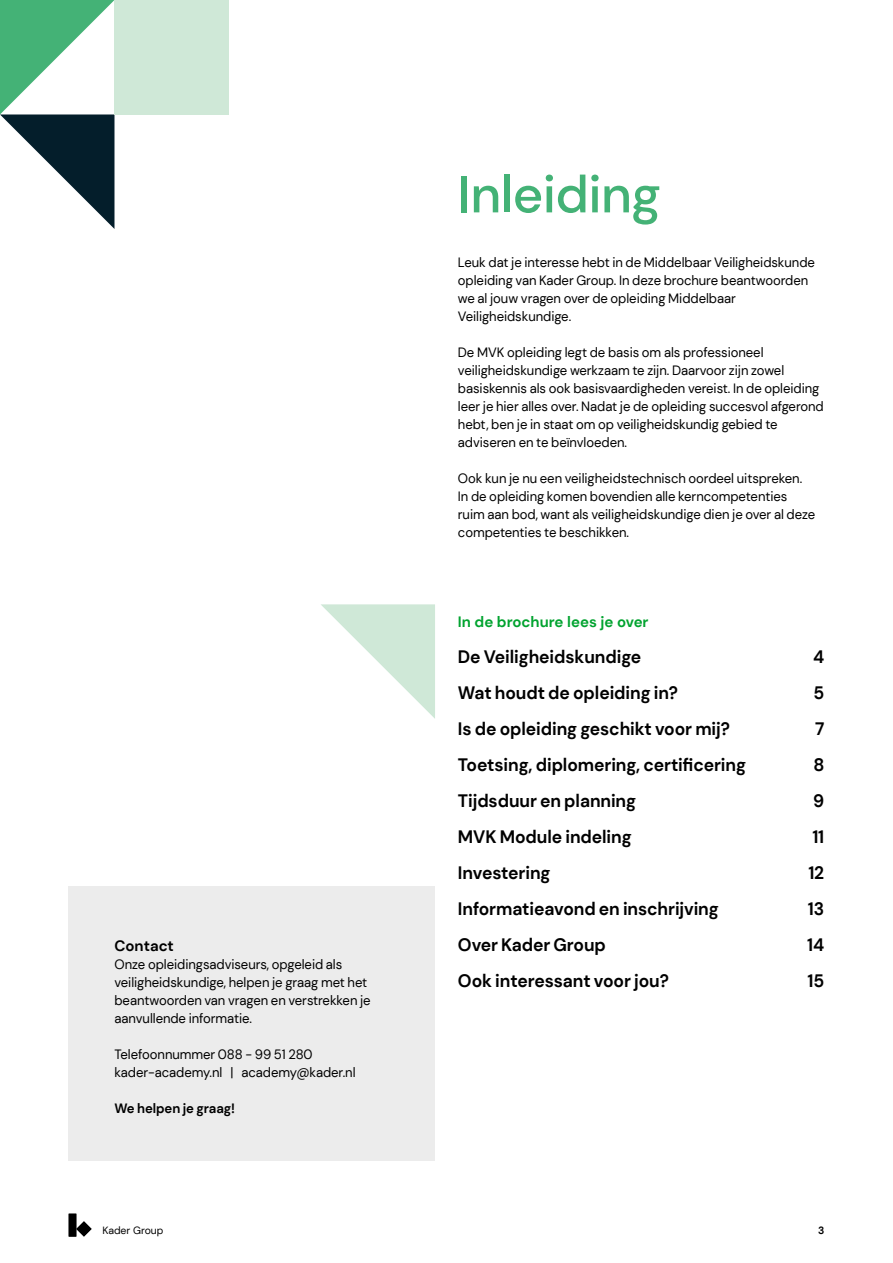
<style>
.page{position:relative;width:893px;height:1263px;background:#fff}
.page>*{position:absolute;margin:0;border:0;box-sizing:border-box;transform-origin:0 0}
.t1{font:500 52.5px "DM Sans";letter-spacing:-.01em;color:#44b276}
.t2{font:700 18px "DM Sans";letter-spacing:-.005em;color:#000}
.t3{font:700 15px "DM Sans";color:#00a32f}
.t4{font:700 15px "DM Sans";color:#000}
.t5{font:13.5px/18px "DM Sans";letter-spacing:-.005em;color:#000}
.t6{font:700 13.5px "DM Sans";letter-spacing:-.005em;color:#000}
.t7{font:10.5px "DM Sans";color:#000}
.t8{font:700 10.5px "DM Sans";color:#000}
</style>
<div class="page">
<svg style="left:1px;top:0;width:113px;height:229px"></svg>
<hr style="left:0;top:0;width:1px;height:1263px;background:#041e2b">
<div style="left:114px;top:0;width:115px;height:114px;background:#cfe8d7"></div>
<svg style="left:321px;top:604px;width:114px;height:115px"></svg>
<div style="left:69px;top:886px;width:366px;height:275px;background:#ececec"></div>
<svg style="left:69px;top:1214px;width:23px;height:22px"></svg>
<p class="t4" style="left:114px;top:936px;width:61px">Contact</p>
<p class="t5" style="left:114px;top:955px;width:258px">Onze opleidingsadviseurs, opgeleid als veiligheidskundige, helpen je graag met het beantwoorden van vragen en verstrekken je aanvullende informatie.</p>
<p class="t5" style="left:114px;top:1045px;width:243px">Telefoonnummer 088 - 99 51 280 kader-academy.nl | academy@kader.nl</p>
<p class="t6" style="left:114px;top:1099px;width:122px">We helpen je graag!</p>
<h1 class="t1" style="left:458px;top:161px;width:204px">Inleiding</h1>
<p class="t5" style="left:458px;top:253px;width:359px">Leuk dat je interesse hebt in de Middelbaar Veiligheidskunde opleiding van Kader Group. In deze brochure beantwoorden we al jouw vragen over de opleiding Middelbaar Veiligheidskundige.</p>
<p class="t5" style="left:458px;top:343px;width:367px">De MVK opleiding legt de basis om als professioneel veiligheidskundige werkzaam te zijn. Daarvoor zijn zowel basiskennis als ook basisvaardigheden vereist. In de opleiding leer je hier alles over. Nadat je de opleiding succesvol afgerond hebt, ben je in staat om op veiligheidskundig gebied te adviseren en te beïnvloeden.</p>
<p class="t5" style="left:458px;top:469px;width:359px">Ook kun je nu een veiligheidstechnisch oordeel uitspreken.<br>In de opleiding komen bovendien alle kerncompetenties ruim aan bod, want als veiligheidskundige dien je over al deze competenties te beschikken.</p>
<p class="t3" style="left:458px;top:612px;width:192px">In de brochure lees je over</p>
<h2 class="t2" style="left:458px;top:645px;width:185px">De Veiligheidskundige</h2>
<h2 class="t2" style="left:813px;top:645px;width:13px">4</h2>
<h2 class="t2" style="left:458px;top:681px;width:222px">Wat houdt de opleiding in?</h2>
<h2 class="t2" style="left:813px;top:681px;width:12px">5</h2>
<h2 class="t2" style="left:458px;top:717px;width:274px">Is de opleiding geschikt voor mij?</h2>
<h2 class="t2" style="left:815px;top:717px;width:11px">7</h2>
<h2 class="t2" style="left:458px;top:753px;width:290px">Toetsing, diplomering, certificering</h2>
<h2 class="t2" style="left:813px;top:753px;width:12px">8</h2>
<h2 class="t2" style="left:458px;top:789px;width:180px">Tijdsduur en planning</h2>
<h2 class="t2" style="left:813px;top:789px;width:13px">9</h2>
<h2 class="t2" style="left:458px;top:825px;width:175px">MVK Module indeling</h2>
<h2 class="t2" style="left:812px;top:825px;width:13px">11</h2>
<h2 class="t2" style="left:458px;top:861px;width:94px">Investering</h2>
<h2 class="t2" style="left:808px;top:861px;width:17px">12</h2>
<h2 class="t2" style="left:458px;top:897px;width:262px">Informatieavond en inschrijving</h2>
<h2 class="t2" style="left:808px;top:897px;width:18px">13</h2>
<h2 class="t2" style="left:458px;top:933px;width:150px">Over Kader Group</h2>
<h2 class="t2" style="left:807px;top:933px;width:19px">14</h2>
<h2 class="t2" style="left:458px;top:969px;width:213px">Ook interessant voor jou?</h2>
<h2 class="t2" style="left:807px;top:969px;width:18px">15</h2>
<p class="t7" style="left:102px;top:1224px;width:63px">Kader Group</p>
<p class="t8" style="left:818px;top:1223px;width:8px">3</p>
</div>
